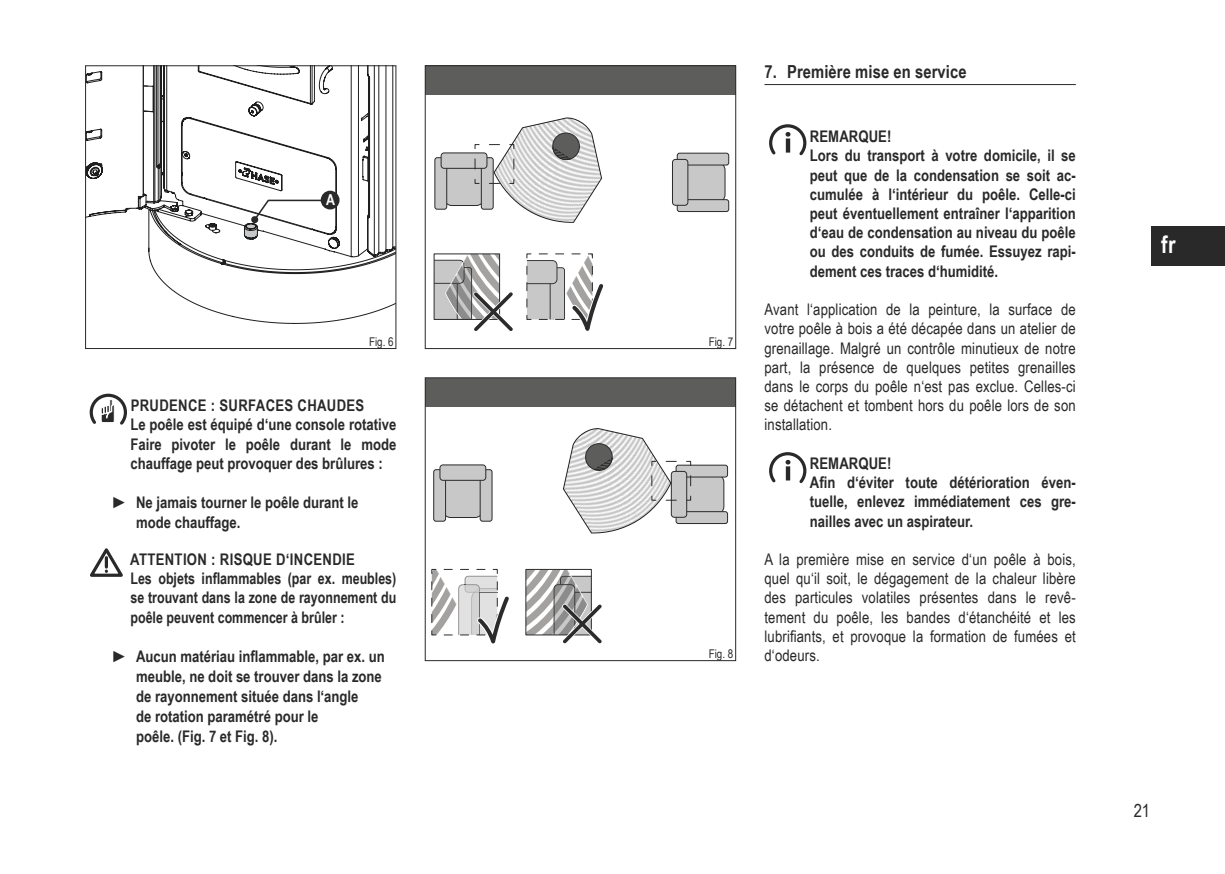
<style>
.page{position:relative;width:1225px;height:874px;background:#fff}
.page>*{position:absolute;margin:0;border:0;box-sizing:border-box;transform-origin:0 0}
.t1{font:700 24px "Arial Narrow";color:#fff}
.t2{font:700 18px "Arial Narrow";letter-spacing:.005em;color:#292929}
.t3{font:18px "Arial Narrow";color:#292929}
.t4{font:700 16px/19.2px "Arial Narrow";color:#292929}
.t5{font:16px/19.2px "Arial Narrow";letter-spacing:.01em;color:#292929;text-align:justify}
.t6{font:700 15px "Arial Narrow";color:#fff}
.t7{font:12px "Arial Narrow";color:#292929}
</style>
<div class="page">
<div style="left:1151px;top:226px;width:74px;height:39px;background:#292929"></div>
<svg style="left:149px;top:257px;width:245px;height:66px"></svg>
<svg style="left:87px;top:67px;width:307px;height:190px"></svg>
<div style="left:85px;top:65px;width:311px;height:284px;border:1px solid #292929"></div>
<svg style="left:90px;top:393px;width:37px;height:32px"></svg>
<svg style="left:90px;top:548px;width:33px;height:29px"></svg>
<svg style="left:434px;top:254px;width:79px;height:77px"></svg>
<svg style="left:526px;top:253px;width:78px;height:78px"></svg>
<div style="left:682px;top:162px;width:43px;height:40px;background:#c8c8c8;border-radius:8px"></div>
<div style="left:682px;top:162px;width:43px;height:41px;border:1px solid #2b2b2b;border-radius:8px"></div>
<div style="left:677px;top:199px;width:51px;height:12px;background:#c8c8c8;border-radius:2px"></div>
<div style="left:677px;top:199px;width:52px;height:13px;border:1px solid #2b2b2b;border-radius:2px"></div>
<div style="left:677px;top:153px;width:51px;height:12px;background:#c8c8c8;border-radius:2px"></div>
<div style="left:677px;top:153px;width:52px;height:12px;border:1px solid #2b2b2b;border-radius:2px"></div>
<div style="left:672px;top:159px;width:16px;height:46px;background:#c8c8c8;border-radius:3px"></div>
<div style="left:672px;top:159px;width:16px;height:46px;border:1px solid #2b2b2b;border-radius:3px"></div>
<div style="left:444px;top:162px;width:40px;height:43px;background:#c8c8c8;border-radius:8px"></div>
<div style="left:443px;top:162px;width:41px;height:44px;border:1px solid #2b2b2b;border-radius:8px"></div>
<div style="left:435px;top:158px;width:12px;height:51px;background:#c8c8c8;border-radius:2px"></div>
<div style="left:434px;top:157px;width:13px;height:52px;border:1px solid #2b2b2b;border-radius:2px"></div>
<div style="left:441px;top:153px;width:46px;height:15px;background:#c8c8c8;border-radius:3px"></div>
<div style="left:441px;top:152px;width:46px;height:16px;border:1px solid #2b2b2b;border-radius:3px"></div>
<div style="left:425px;top:66px;width:310px;height:29px;background:#5d5d5c"></div>
<svg style="left:474px;top:117px;width:128px;height:106px"></svg>
<div style="left:425px;top:65px;width:311px;height:284px;border:1px solid #292929"></div>
<svg style="left:526px;top:569px;width:76px;height:75px"></svg>
<svg style="left:431px;top:568px;width:78px;height:76px"></svg>
<div style="left:681px;top:474px;width:43px;height:40px;background:#c8c8c8;border-radius:8px"></div>
<div style="left:680px;top:473px;width:44px;height:41px;border:1px solid #2b2b2b;border-radius:8px"></div>
<div style="left:676px;top:511px;width:51px;height:12px;background:#c8c8c8;border-radius:2px"></div>
<div style="left:676px;top:511px;width:52px;height:12px;border:1px solid #2b2b2b;border-radius:2px"></div>
<div style="left:676px;top:465px;width:51px;height:12px;background:#c8c8c8;border-radius:2px"></div>
<div style="left:676px;top:464px;width:52px;height:13px;border:1px solid #2b2b2b;border-radius:2px"></div>
<div style="left:443px;top:474px;width:40px;height:43px;background:#c8c8c8;border-radius:8px"></div>
<div style="left:442px;top:474px;width:41px;height:43px;border:1px solid #2b2b2b;border-radius:8px"></div>
<div style="left:434px;top:469px;width:11px;height:52px;background:#c8c8c8;border-radius:2px"></div>
<div style="left:433px;top:469px;width:13px;height:52px;border:1px solid #2b2b2b;border-radius:2px"></div>
<div style="left:480px;top:469px;width:12px;height:52px;background:#c8c8c8;border-radius:2px"></div>
<div style="left:480px;top:469px;width:12px;height:52px;border:1px solid #2b2b2b;border-radius:2px"></div>
<div style="left:440px;top:464px;width:46px;height:16px;background:#c8c8c8;border-radius:3px"></div>
<div style="left:439px;top:464px;width:47px;height:16px;border:1px solid #2b2b2b;border-radius:3px"></div>
<div style="left:425px;top:377px;width:310px;height:29px;background:#5d5d5c"></div>
<svg style="left:563px;top:428px;width:128px;height:105px"></svg>
<div style="left:425px;top:377px;width:311px;height:283px;border:1px solid #292929"></div>
<hr style="left:764px;top:84px;width:311px;height:1px;background:#292929">
<svg style="left:769px;top:124px;width:37px;height:31px"></svg>
<svg style="left:769px;top:452px;width:37px;height:31px"></svg>
<p class="t6" style="left:326px;top:188px;width:10px">A</p>
<p class="t7" style="left:369px;top:332px;width:26px">Fig. 6</p>
<p class="t4" style="left:130px;top:395px;width:267px">PRUDENCE : SURFACES CHAUDES<br>Le poêle est équipé d‘une console rotative Faire pivoter le poêle durant le mode chauffage peut provoquer des brûlures :</p>
<p class="t4" style="left:136px;top:491px;width:224px;line-height:20px;text-indent:-23px">► Ne jamais tourner le poêle durant le mode chauffage.</p>
<p class="t4" style="left:130px;top:548px;width:268px">ATTENTION : RISQUE D‘INCENDIE<br>Les objets inflammables (par ex. meubles) se trouvant dans la zone de rayonnement du poêle peuvent commencer à brûler :</p>
<p class="t4" style="left:136px;top:645px;width:250px;line-height:20px;text-indent:-23px">► Aucun matériau inflammable, par ex. un meuble, ne doit se trouver dans la zone de rayonnement située dans l‘angle<br>de rotation paramétré pour le<br>poêle. (Fig. 7 et Fig. 8).</p>
<p class="t7" style="left:709px;top:332px;width:26px">Fig. 7</p>
<p class="t7" style="left:709px;top:644px;width:26px">Fig. 8</p>
<p class="t2" style="left:764px;top:58px;width:203px">7. Première mise en service</p>
<p class="t4" style="left:810px;top:126px;width:267px">REMARQUE!<br>Lors du transport à votre domicile, il se peut que de la condensation se soit ac&shy;cumulée à l‘intérieur du poêle. Celle-ci peut éventuellement entraîner l‘apparition d‘eau de condensation au niveau du poêle ou des conduits de fumée. Essuyez rapi&shy;dement ces traces d‘humidité.</p>
<p class="t5" style="left:764px;top:299px;width:313px">Avant l‘application de la peinture, la surface de votre poêle à bois a été décapée dans un atelier de grenaillage. Malgré un contrôle minutieux de notre part, la présence de quelques petites grenailles dans le corps du poêle n‘est pas exclue. Celles-ci se détachent et tombent hors du poêle lors de son installation.</p>
<p class="t4" style="left:810px;top:452px;width:267px">REMARQUE!<br>Afin d‘éviter toute détérioration éven&shy;tuelle, enlevez immédiatement ces gre&shy;nailles avec un aspirateur.</p>
<p class="t5" style="left:764px;top:549px;width:313px">A la première mise en service d‘un poêle à bois, quel qu‘il soit, le dégagement de la chaleur libère des particules volatiles présentes dans le revê&shy;tement du poêle, les bandes d‘étanchéité et les lubrifiants, et provoque la formation de fumées et d‘odeurs.</p>
<h1 class="t1" style="left:1161px;top:226px;width:16px">fr</h1>
<p class="t3" style="left:1133px;top:796px;width:18px">21</p>
</div>
